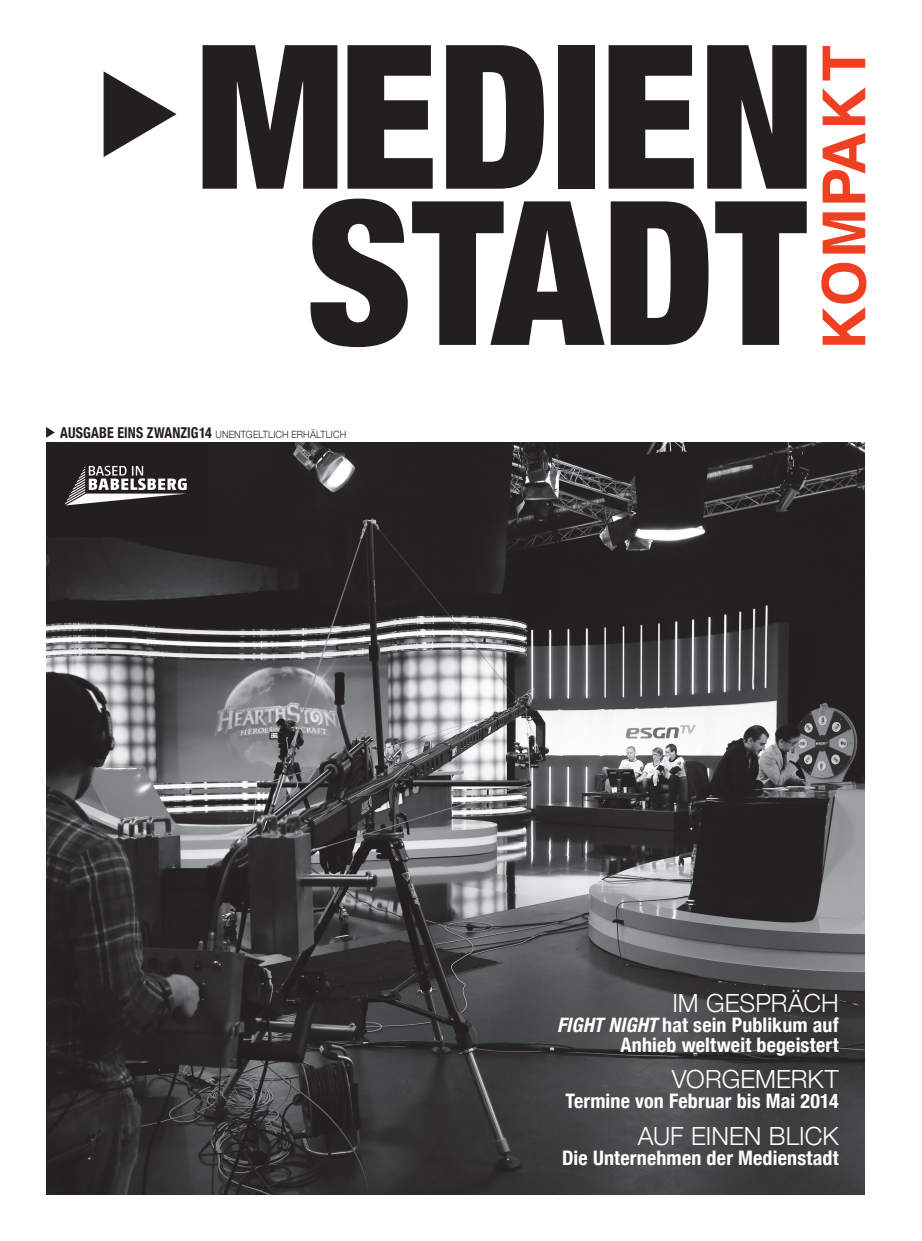
<style>
.page{position:relative;width:922px;height:1241px;background:#fff}
.page>*{position:absolute;margin:0;border:0;box-sizing:border-box;transform-origin:0 0}
.t1{font:900 condensed 200.88px "Helvetica Neue";color:#231f20}
.t2{font:700 59.12px "Helvetica";letter-spacing:.03em;color:#ef4022}
.t3{font:300 25px "Helvetica Neue";color:#fff}
.t4{font:700 condensed 20px/20px "Helvetica Neue";letter-spacing:.005em;color:#fff;text-align:right}
.t5{font:300 10px "Helvetica Neue";letter-spacing:.015em;color:#231f20;scale:.93 1}
.s1{font-weight:700;font-stretch:condensed;font-size:15px}
.s2{font-family:"Helvetica Neue LT Std";font-style:italic}
</style>
<div class="page">
<img style="left:46px;top:442px;width:818px;height:751px">
<svg style="left:46px;top:427px;width:9px;height:11px"></svg>
<svg style="left:103px;top:71px;width:74px;height:86px"></svg>
<div style="left:46px;top:442px;width:162px;height:94px;background:#231f20"></div>
<svg style="left:65px;top:466px;width:122px;height:39px"></svg>
<h1 class="t1" style="left:195px;top:-48px;width:621px">MEDIEN</h1>
<h2 class="t2" style="left:796px;top:349px;width:305px;rotate:-90deg">kompakt</h2>
<h1 class="t1" style="left:306px;top:108px;width:501px">STADT</h1>
<p class="t5" style="left:60px;top:426px;width:309px"><span class="s1">Ausgabe eins zwanzig14</span> UNENTGELTLICH ERHÄLTLICH</p>
<p class="t3" style="left:672px;top:982px;width:168px">IM GESPRÄCH</p>
<p class="t4" style="left:557px;top:1013px;width:283px"><span class="s2">FIGHT NIGHT</span> hat sein Publikum auf<br>Anhieb weltweit begeistert</p>
<p class="t3" style="left:671px;top:1058px;width:168px">VORGEMERKT</p>
<p class="t4" style="left:565px;top:1089px;width:275px">Termine von Februar bis Mai 2014</p>
<p class="t3" style="left:637px;top:1115px;width:202px">AUF EINEN BLICK</p>
<p class="t4" style="left:562px;top:1145px;width:278px">Die Unternehmen der Medienstadt</p>
</div>
